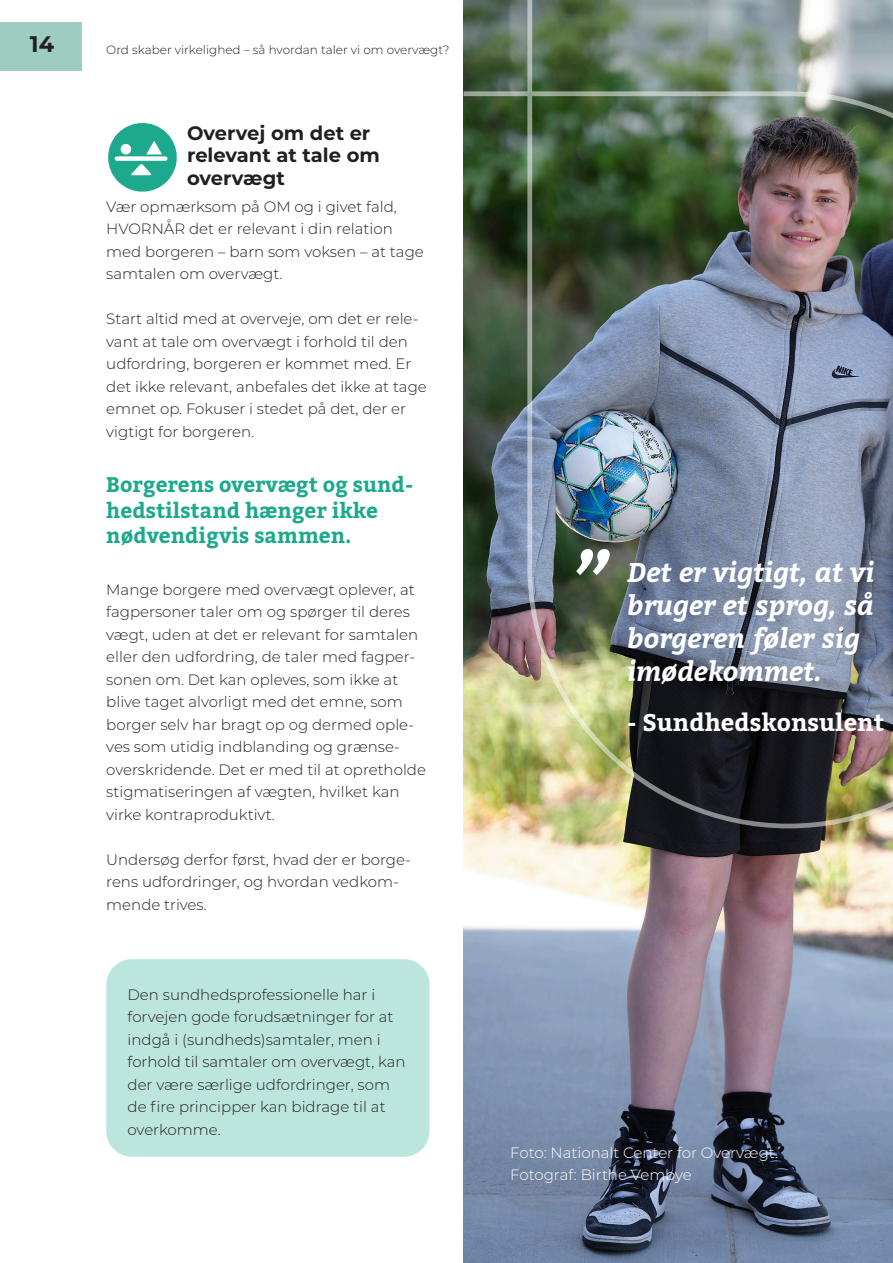
<style>
.page{position:relative;width:893px;height:1263px;background:#fff}
.page>*{position:absolute;margin:0;border:0;box-sizing:border-box;transform-origin:0 0}
.citat{font:italic 700 73.8px "Bitter";color:#fff}
.citat-2{font:italic 700 27px/33px "Bitter";color:#fff}
.citat-3{font:700 24px "Bitter";color:#fff}
.t1{font:700 22.5px "Montserrat";color:#231f20}
.markering{font:700 21px/25.5px "Bitter";color:#1ca98e}
.H2_tal{font:700 19.5px/22.5px "Montserrat";color:#231f20}
.brød{font:300 15px/22.5px "Montserrat";color:#231f20}
.boks{font:300 15px/22.5px "Montserrat";color:#231f20}
.Brød_ej_linje{font:300 15px/22.5px "Montserrat";color:#fff}
.t2{font:300 12px "Montserrat";color:#231f20}
</style>
<div class="page">
<img style="left:463px;top:0;width:430px;height:1263px">
<img style="left:527px;top:91px;width:366px;height:737px">
<svg style="left:463px;top:0;width:69px;height:96px;background:#5d705c"></svg>
<div style="left:106px;top:959px;width:323px;height:198px;background:#bbe5dd;border-radius:26px"></div>
<svg style="left:108px;top:123px;width:69px;height:69px"></svg>
<div style="left:0;top:22px;width:82px;height:48px;background:#9ccdc0"></div>
<h3 class="t1" style="left:30px;top:28px;width:26px">14</h3>
<p class="t2" style="left:106px;top:41px;width:345px">Ord skaber virkelighed – så hvordan taler vi om overvægt?</p>
<p class="H2_tal" style="left:187px;top:121px;width:194px">Overvej om det er relevant at tale om overvægt</p>
<p class="brød" style="left:106px;top:195px;width:319px">Vær opmærksom på OM og i givet fald, HVORNÅR det er relevant i din relation med borgeren – barn som voksen – at tage samtalen om overvægt.</p>
<p class="brød" style="left:106px;top:307px;width:322px">Start altid med at overveje, om det er rele&shy;vant at tale om overvægt i forhold til den udfordring, borgeren er kommet med. Er det ikke relevant, anbefales det ikke at tage emnet op. Fokuser i stedet på det, der er vigtigt for borgeren.</p>
<p class="markering" style="left:106px;top:473px;width:309px">Borgerens overvægt og sund&shy;hedstilstand hænger ikke nødvendigvis sammen.</p>
<p class="brød" style="left:106px;top:577px;width:321px">Mange borgere med overvægt oplever, at fagpersoner taler om og spørger til deres vægt, uden at det er relevant for samtalen eller den udfordring, de taler med fagper&shy;sonen om. Det kan opleves, som ikke at blive taget alvorligt med det emne, som borger selv har bragt op og dermed ople&shy;ves som utidig indblanding og grænse&shy;overskridende. Det er med til at opretholde stigmatiseringen af vægten, hvilket kan virke kontraproduktivt.</p>
<p class="brød" style="left:106px;top:847px;width:306px">Undersøg derfor først, hvad der er borge&shy;rens udfordringer, og hvordan vedkom&shy;mende trives.</p>
<p class="boks" style="left:128px;top:982px;width:280px">Den sundhedsprofessionelle har i forvejen gode forudsætninger for at indgå i (sundheds)samtaler, men i forhold til samtaler om overvægt, kan der være særlige udfordringer, som de fire principper kan bidrage til at overkomme.</p>
<p class="citat" style="left:571px;top:533px;width:42px">”</p>
<p class="citat-2" style="left:627px;top:557px;width:249px">Det er vigtigt, at vi bruger et sprog, så borgeren føler sig imødekommet.</p>
<p class="citat-3" style="left:627px;top:707px;width:258px">- Sundhedskonsulent</p>
<p class="Brød_ej_linje" style="left:510px;top:1140px;width:269px">Foto: Nationalt Center for Overvægt.<br>Fotograf: Birthe Vembye</p>
</div>
